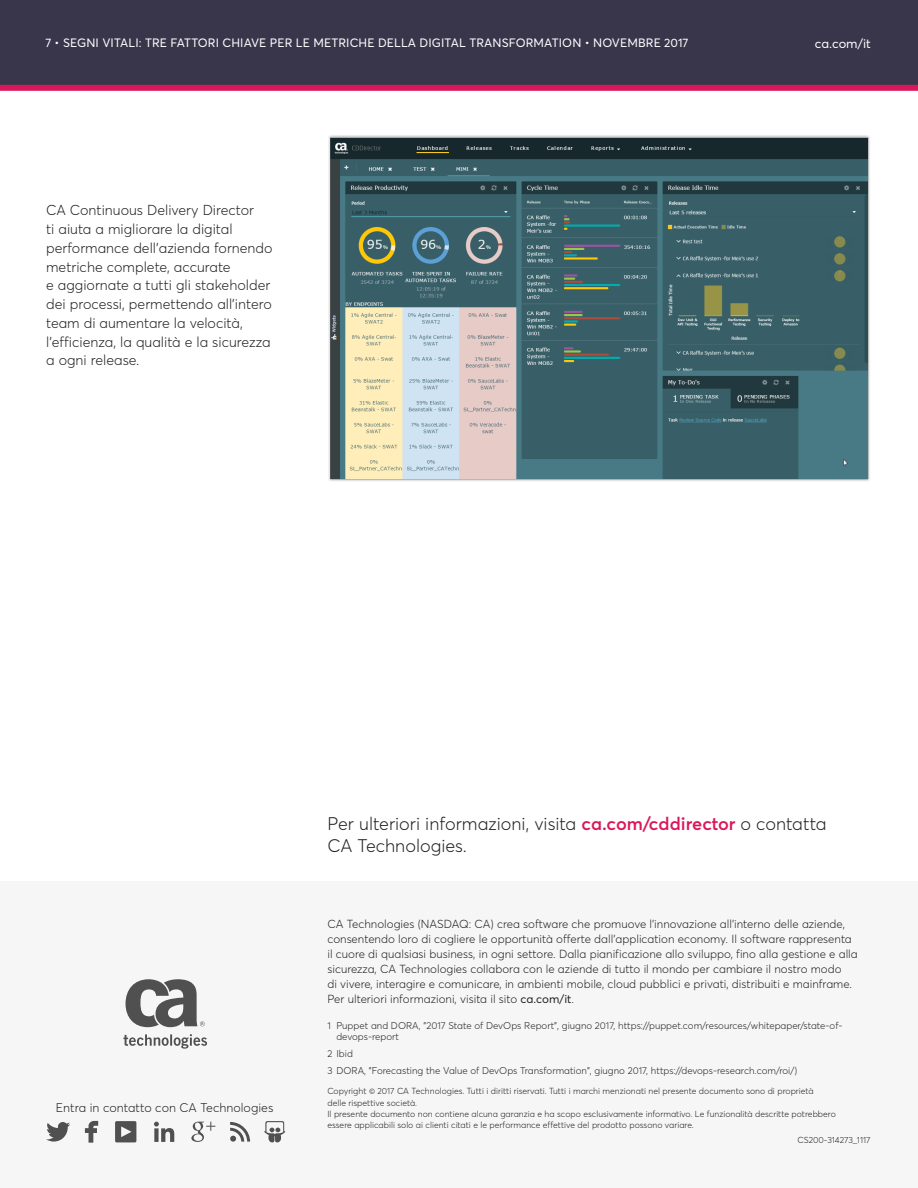
<style>
.page{position:relative;width:918px;height:1188px;background:#fff}
.page>*{position:absolute;margin:0;border:0;box-sizing:border-box;transform-origin:0 0}
.t1{font:300 18px/21.8px "Averta";color:#231f20}
.t2{font:300 14.25px/18.8px "Averta";color:#231f20}
.t3{font:12.75px "Averta";color:#fff}
.t4{font:300 12.45px "Averta";color:#231f20}
.t5{font:12px "Averta";letter-spacing:.01em;color:#fff}
.t6{font:300 11.55px/15px "Averta";color:#231f20}
.t7{font:300 9.75px/11.7px "Averta";color:#231f20}
.t8{font:300 8.7px/11.2px "Averta";color:#231f20}
.s1{font-weight:600;color:#db175c}
.s2{font-weight:400}
</style>
<div class="page">
<svg style="left:0;top:0;width:918px;height:91px;background:#44344d"></svg>
<div style="left:0;top:881px;width:918px;height:307px;background:#f6f6f7"></div>
<svg style="left:123px;top:1034px;width:84px;height:15px"></svg>
<svg style="left:126px;top:979px;width:79px;height:48px"></svg>
<svg style="left:46px;top:1122px;width:24px;height:20px"></svg>
<svg style="left:85px;top:1121px;width:13px;height:22px"></svg>
<svg style="left:115px;top:1121px;width:21px;height:21px"></svg>
<svg style="left:154px;top:1122px;width:20px;height:20px"></svg>
<svg style="left:191px;top:1122px;width:24px;height:20px"></svg>
<svg style="left:230px;top:1122px;width:20px;height:20px"></svg>
<svg style="left:264px;top:1121px;width:22px;height:22px"></svg>
<img style="left:328px;top:135px;width:542px;height:346px">
<p class="t5" style="left:45px;top:35px;width:645px">7 • SEGNI VITALI: TRE FATTORI CHIAVE PER LE METRICHE DELLA DIGITAL TRANSFORMATION • NOVEMBRE 2017</p>
<p class="t3" style="left:815px;top:35px;width:58px">ca.com/it</p>
<p class="t2" style="left:46px;top:201px;width:228px">CA Continuous Delivery Director<br>ti aiuta a migliorare la digital performance dell'azienda fornendo metriche complete, accurate<br>e aggiornate a tutti gli stakeholder dei processi, permettendo all'intero team di aumentare la velocità, l'efficienza, la qualità e la sicurezza a ogni release.</p>
<p class="t4" style="left:56px;top:1100px;width:219px">Entra in contatto con CA Technologies</p>
<h1 class="t1" style="left:327px;top:813px;width:501px">Per ulteriori informazioni, visita <span class="s1">ca.com/cddirector</span> o contatta<br>CA Technologies.</h1>
<p class="t6" style="left:327px;top:916px;width:532px">CA Technologies (NASDAQ: CA) crea software che promuove l'innovazione all'interno delle aziende, consentendo loro di cogliere le opportunità offerte dall'application economy. Il software rappresenta il cuore di qualsiasi business, in ogni settore. Dalla pianificazione allo sviluppo, fino alla gestione e alla sicurezza, CA Technologies collabora con le aziende di tutto il mondo per cambiare il nostro modo<br>di vivere, interagire e comunicare, in ambienti mobile, cloud pubblici e privati, distribuiti e mainframe.<br>Per ulteriori informazioni, visita il sito <span class="s2">ca.com/it</span>.</p>
<p class="t7" style="left:336px;top:1019px;width:508px;text-indent:-9px">1 Puppet and DORA, "2017 State of DevOps Report", giugno 2017, https://puppet.com/resources/whitepaper/state-of&shy;devops-report</p>
<p class="t7" style="left:327px;top:1045px;width:471px;line-height:17.1px">2 Ibid<br>3 DORA, "Forecasting the Value of DevOps Transformation", giugno 2017, https://devops-research.com/roi/)</p>
<p class="t8" style="left:327px;top:1086px;width:510px">Copyright © 2017 CA Technologies. Tutti i diritti riservati. Tutti i marchi menzionati nel presente documento sono di proprietà<br>delle rispettive società.<br>Il presente documento non contiene alcuna garanzia e ha scopo esclusivamente informativo. Le funzionalità descritte potrebbero essere applicabili solo ai clienti citati e le performance effettive del prodotto possono variare.</p>
<p class="t8" style="left:797px;top:1134px;width:74px">CS200-314273_1117</p>
</div>
